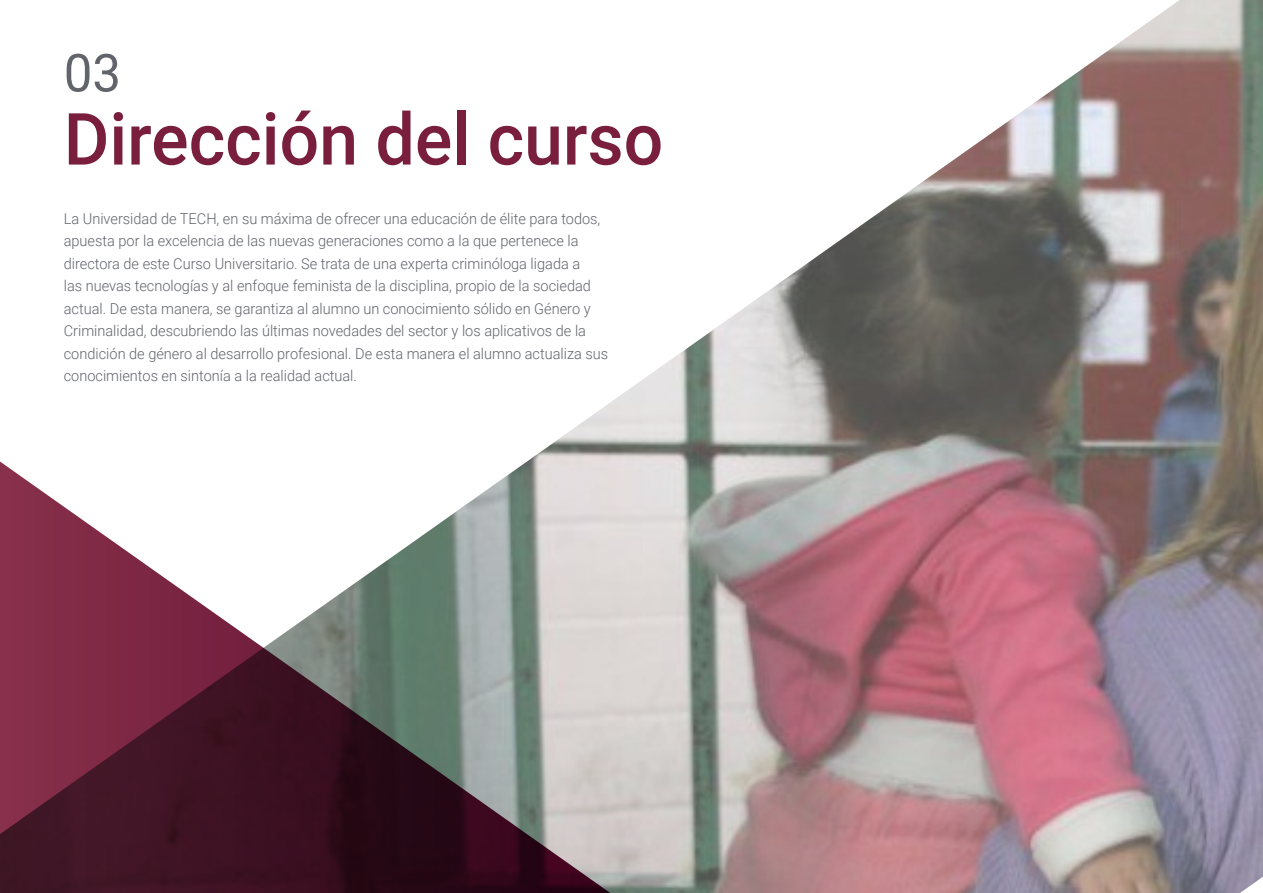
<style>
.page{position:relative;width:1263px;height:893px;background:#fff}
.page>*{position:absolute;margin:0;border:0;box-sizing:border-box;transform-origin:0 0}
.t1{font:500 72px "Roboto";color:#791e3c}
.t2{font:52.5px "Roboto";color:#61646a}
.t3{font:300 15px/22.5px "Roboto";color:#61646a}
</style>
<div class="page">
<img style="left:549px;top:0;width:714px;height:893px">
<svg style="left:0;top:446px;width:640px;height:447px"></svg>
<h2 class="t2" style="left:64px;top:36px;width:59px">03</h2>
<h1 class="t1" style="left:64px;top:89px;width:601px">Dirección del curso</h1>
<p class="t3" style="left:64px;top:207px;width:546px">La Universidad de TECH, en su máxima de ofrecer una educación de élite para todos, apuesta por la excelencia de las nuevas generaciones como a la que pertenece la directora de este Curso Universitario. Se trata de una experta criminóloga ligada a<br>las nuevas tecnologías y al enfoque feminista de la disciplina, propio de la sociedad actual. De esta manera, se garantiza al alumno un conocimiento sólido en Género y Criminalidad, descubriendo las últimas novedades del sector y los aplicativos de la condición de género al desarrollo profesional. De esta manera el alumno actualiza sus conocimientos en sintonía a la realidad actual.</p>
</div>
